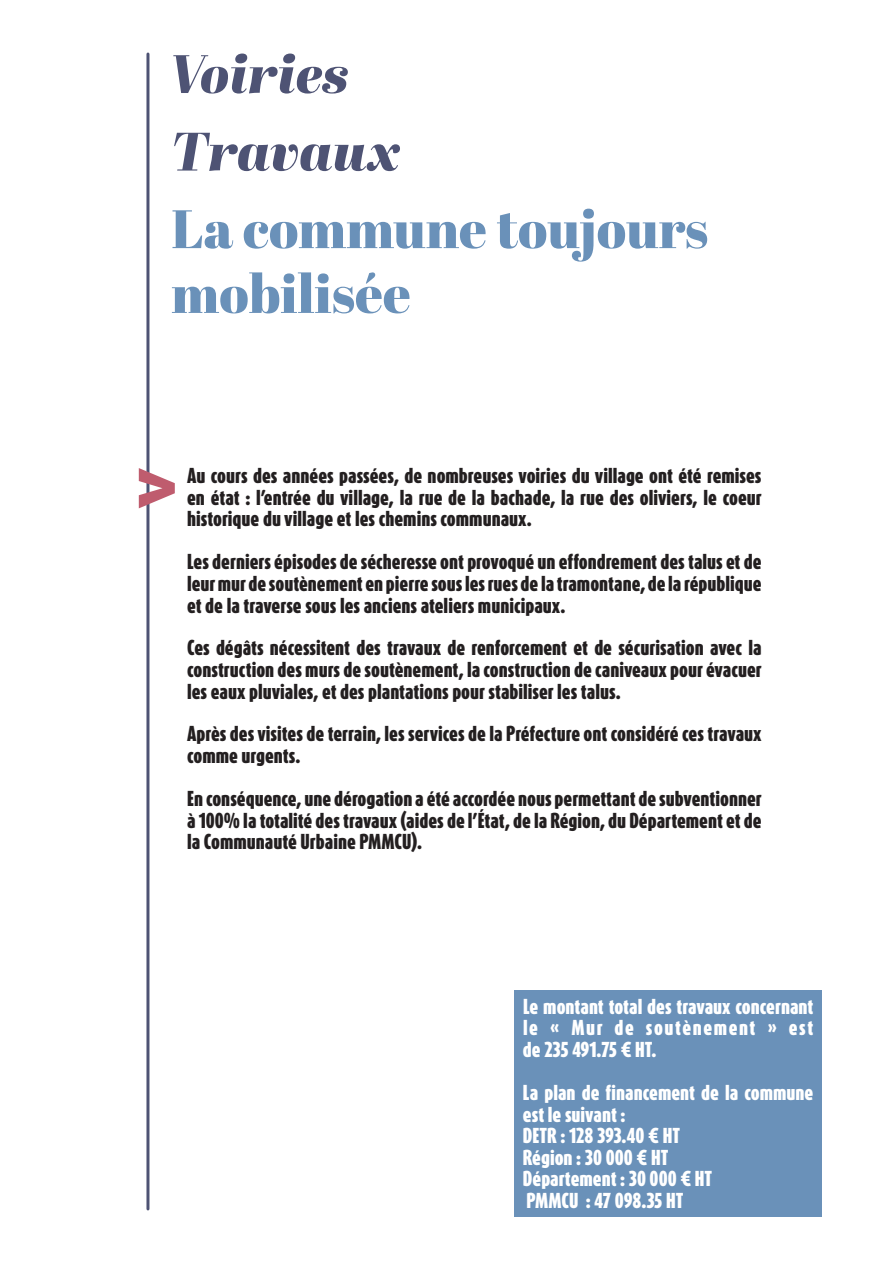
<style>
.page{position:relative;width:893px;height:1263px;background:#fff}
.page>*{position:absolute;margin:0;border:0;box-sizing:border-box;transform-origin:0 0}
.t1{font:900 90px "Dax Compact Pro";color:#bf5c6e}
.t2{font:54px/64.8px "Abril Fatface";color:#6a91b9}
.t3{font:italic 54px/77.6px "Abril Fatface";color:#4e5374}
.t4{font:900 18px/21.6px "Dax Compact Pro";color:#231f20;text-align:justify}
.t5{font:900 18px/21.6px "Dax Compact Pro";color:#fff;text-align:justify}
</style>
<div class="page">
<hr style="left:146px;top:54px;width:3px;height:1155px;background:#4e5374">
<div style="left:514px;top:990px;width:308px;height:226px;background:#6a91b9"></div>
<h2 class="t3" style="left:171px;top:33px;width:230px">Voiries<br>Travaux</h2>
<h2 class="t2" style="left:171px;top:195px;width:538px">La commune toujours mobilisée</h2>
<h1 class="t1" style="left:135px;top:424px;width:45px">&gt;</h1>
<p class="t4" style="left:187px;top:464px;width:576px">Au cours des années passées, de nombreuses voiries du village ont été remises en état : l’entrée du village, la rue de la bachade, la rue des oliviers, le coeur historique du village et les chemins communaux.</p>
<p class="t4" style="left:187px;top:551px;width:576px">Les derniers épisodes de sécheresse ont provoqué un effondrement des talus et de leur mur de soutènement en pierre sous les rues de la tramontane, de la république et de la traverse sous les anciens ateliers municipaux.</p>
<p class="t4" style="left:187px;top:637px;width:576px">Ces dégâts nécessitent des travaux de renforcement et de sécurisation avec la construction des murs de soutènement, la construction de caniveaux pour évacuer les eaux pluviales, et des plantations pour stabiliser les talus.</p>
<p class="t4" style="left:187px;top:723px;width:576px">Après des visites de terrain, les services de la Préfecture ont considéré ces travaux comme urgents.</p>
<p class="t4" style="left:187px;top:787px;width:576px">En conséquence, une dérogation a été accordée nous permettant de subventionner à 100% la totalité des travaux (aides de l’État, de la Région, du Département et de la Communauté Urbaine PMMCU).</p>
<p class="t5" style="left:523px;top:995px;width:292px">Le montant total des travaux concernant le « Mur de soutènement » est de 235 491.75 € HT.</p>
<p class="t5" style="left:523px;top:1081px;width:292px;text-align:left">La plan de financement de la commune est le suivant :<br>DETR : 128 393.40 € HT<br>Région : 30 000 € HT<br>Département : 30 000 € HT<br>PMMCU : 47 098.35 HT</p>
</div>
